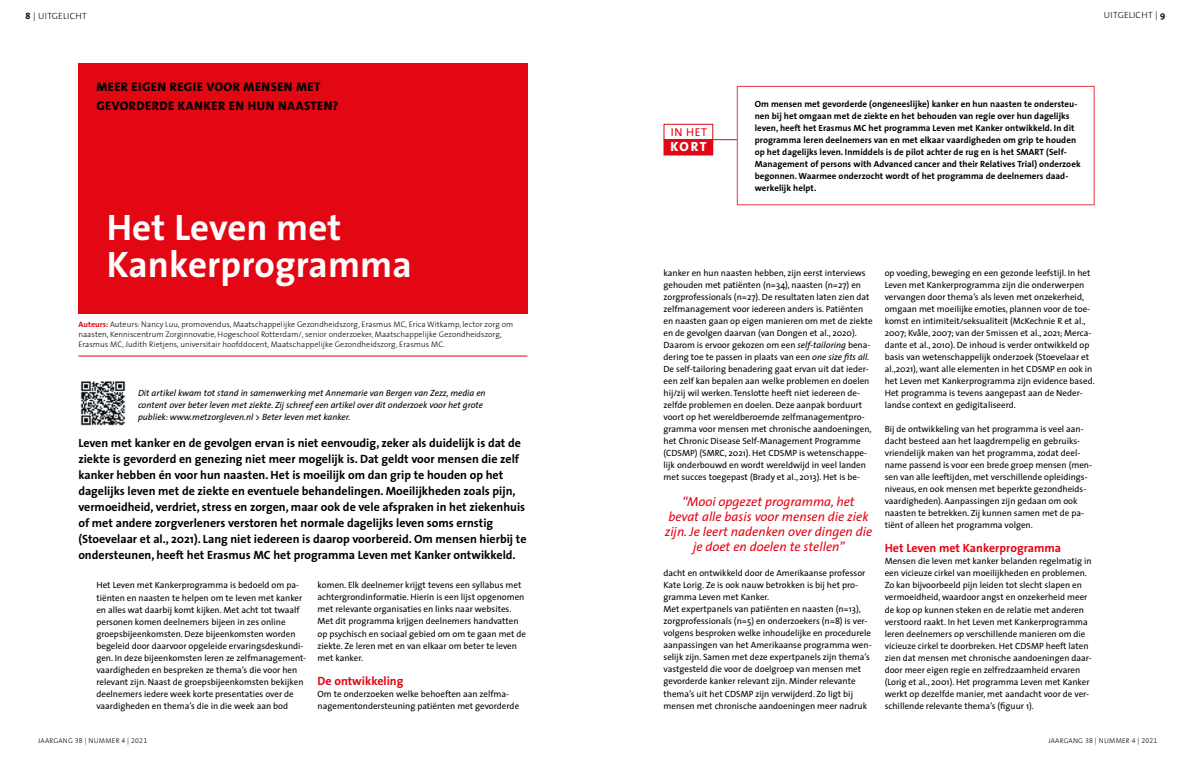
<style>
.page{position:relative;width:1191px;height:766px;background:#fff}
.page>*{position:absolute;margin:0;border:0;box-sizing:border-box;transform-origin:0 0}
.t1{font:700 37px/37px "The Sans";letter-spacing:.005em;color:#fff}
.t2{font:800 13.3px "The Sans";color:#fff}
.t3{font:italic 13px/15px "The Sans";color:#e30613;text-align:center}
.t4{font:800 12.5px/18.8px "The Sans";letter-spacing:.035em;color:#000}
.t5{font:700 12px/16px "The Sans";color:#000}
.t6{font:700 12px "The Sans";color:#e30613}
.t7{font:11.4px "The Sans";color:#e30613}
.t8{font:9px/12px "The Sans";color:#000}
.t9{font:700 9px/12px "The Sans";letter-spacing:.005em;color:#000}
.t10{font:italic 9px/12px "The Sans";color:#000}
.t11{font:300 9px "The Sans";letter-spacing:.03em;color:#000}
.t12{font:300 8px/10px "The Sans";letter-spacing:.01em;color:#000}
.t13{font:300 7px "The Sans";letter-spacing:.03em;color:#000}
.s1{font-weight:700}
.s2{font-weight:700;color:#e30613}
.s3{font-style:italic}
.s4{font-family:"The Sans Light Expert";font-weight:400}
</style>
<div class="page">
<div style="left:78px;top:64px;width:449px;height:250px;background:#e30613"></div>
<hr style="left:78px;top:355px;width:449px;height:1px;background:#e30613">
<div style="left:663px;top:124px;width:50px;height:31px;background:#fff;border:1px solid #e30613"></div>
<hr style="left:663px;top:139px;width:74px;height:1px;background:#e30613">
<div style="left:664px;top:139px;width:48px;height:16px;background:#e30613"></div>
<img style="left:80px;top:381px;width:46px;height:45px">
<p class="t11" style="left:26px;top:9px;width:63px"><span class="s1">8</span> | UITGELICHT</p>
<p class="t11" style="left:1103px;top:7px;width:63px">UITGELICHT | <span class="s1">9</span></p>
<h3 class="t4" style="left:96px;top:77px;width:243px">MEER EIGEN REGIE VOOR MENSEN MET<br>GEVORDERDE KANKER EN HUN NAASTEN?</h3>
<h1 class="t1" style="left:107px;top:208px;width:307px">Het Leven met<br>Kankerprogramma</h1>
<p class="t12" style="left:78px;top:319px;width:436px"><span class="s2">Auteurs:</span> Auteurs: Nancy Luu, promovendus, Maatschappelijke Gezondheidszorg, Erasmus MC, Erica Witkamp, lector zorg om naasten, Kenniscentrum Zorginnovatie, Hogeschool Rotterdam/, senior onderzoeker, Maatschappelijke Gezondheidszorg,<br>Erasmus MC, Judith Rietjens, universitair hoofddocent, Maatschappelijke Gezondheidszorg, Erasmus MC.</p>
<p class="t10" style="left:138px;top:387px;width:349px">Dit artikel kwam tot stand in samenwerking met Annemarie van Bergen van Zezz, media en content over beter leven met ziekte. Zij schreef een artikel over dit onderzoek voor het grote publiek: www.metzorgleven.nl &gt; Beter leven met kanker.</p>
<p class="t5" style="left:78px;top:434px;width:450px">Leven met kanker en de gevolgen ervan is niet eenvoudig, zeker als duidelijk is dat de ziekte is gevorderd en genezing niet meer mogelijk is. Dat geldt voor mensen die zelf kanker hebben én voor hun naasten. Het is moeilijk om dan grip te houden op het dagelijks leven met de ziekte en eventuele behandelingen. Moeilijkheden zoals pijn, vermoeidheid, verdriet, stress en zorgen, maar ook de vele afspraken in het ziekenhuis of met andere zorgverleners verstoren het normale dagelijks leven soms ernstig (Stoevelaar et al., 2021). Lang niet iedereen is daarop voorbereid. Om mensen hierbij te ondersteunen, heeft het Erasmus MC het programma Leven met Kanker ontwikkeld.</p>
<p class="t8" style="left:96px;top:579px;width:211px">Het Leven met Kankerprogramma is bedoeld om pa&shy;tiënten en naasten te helpen om te leven met kanker en alles wat daarbij komt kijken. Met acht tot twaalf personen komen deelnemers bijeen in zes online groepsbijeenkomsten. Deze bijeenkomsten worden begeleid door daarvoor opgeleide ervaringsdeskundi&shy;gen. In deze bijeenkomsten leren ze zelfmanagement&shy;vaardigheden en bespreken ze thema’s die voor hen relevant zijn. Naast de groepsbijeenkomsten bekijken deelnemers iedere week korte presentaties over de vaardigheden en thema’s die in die week aan bod</p>
<p class="t8" style="left:317px;top:579px;width:210px">komen. Elk deelnemer krijgt tevens een syllabus met achtergrondinformatie. Hierin is een lijst opgenomen met relevante organisaties en links naar websites.<br>Met dit programma krijgen deelnemers handvatten op psychisch en sociaal gebied om om te gaan met de ziekte. Ze leren met en van elkaar om beter te leven met kanker.</p>
<h3 class="t6" style="left:317px;top:670px;width:87px">De ontwikkeling</h3>
<p class="t8" style="left:317px;top:687px;width:203px">Om te onderzoeken welke behoeften aan zelfma&shy;nagementondersteuning patiënten met gevorderde</p>
<p class="t7" style="left:670px;top:122px;width:38px">IN HET</p>
<h2 class="t2" style="left:670px;top:136px;width:38px">KORT</h2>
<p class="t9" style="left:755px;top:98px;width:327px">Om mensen met gevorderde (ongeneeslijke) kanker en hun naasten te ondersteu&shy;nen bij het omgaan met de ziekte en het behouden van regie over hun dagelijks leven, heeft het Erasmus MC het programma Leven met Kanker ontwikkeld. In dit programma leren deelnemers van en met elkaar vaardigheden om grip te houden op het dagelijks leven. Inmiddels is de pilot achter de rug en is het SMART (Self-Management of persons with Advanced cancer and their Relatives Trial) onderzoek begonnen. Waarmee onderzocht wordt of het programma de deelnemers daad&shy;werkelijk helpt.</p>
<p class="t8" style="left:663px;top:267px;width:211px">kanker en hun naasten hebben, zijn eerst interviews gehouden met patiënten (n=34), naasten (n=27) en zorgprofessionals (n=27). De resultaten laten zien dat zelfmanagement voor iedereen anders is. Patiënten en naasten gaan op eigen manieren om met de ziekte en de gevolgen daarvan (van Dongen et al., 2020).<br>Daarom is ervoor gekozen om een <span class="s3">self-tailoring</span> bena&shy;dering toe te passen in plaats van een <span class="s3">one size fits all.<br></span>De self-tailoring benadering gaat ervan uit dat ieder&shy;een zelf kan bepalen aan welke problemen en doelen hij/zij wil werken. Tenslotte heeft niet iedereen de&shy;zelfde problemen en doelen. Deze aanpak borduurt voort op het wereldberoemde zelfmanagementpro&shy;gramma voor mensen met chronische aandoeningen, het Chronic Disease Self-Management Programme (CDSMP) (SMRC, 2021). Het CDSMP is wetenschappe&shy;lijk onderbouwd en wordt wereldwijd in veel landen met succes toegepast (Brady et al., 2013). Het is be-</p>
<h3 class="t3" style="left:665px;top:493px;width:209px">“Mooi opgezet programma, het<br>bevat alle basis voor mensen die ziek zijn. Je leert nadenken over dingen die je doet en doelen te stellen”</h3>
<p class="t8" style="left:663px;top:567px;width:210px">dacht en ontwikkeld door de Amerikaanse professor Kate Lorig. Ze is ook nauw betrokken is bij het pro&shy;gramma Leven met Kanker.<br>Met expertpanels van patiënten en naasten (n=13), zorgprofessionals (n=5) en onderzoekers (n=8) is ver&shy;volgens besproken welke inhoudelijke en procedurele aanpassingen van het Amerikaanse programma wen&shy;selijk zijn. Samen met deze expertpanels zijn thema’s vastgesteld die voor de doelgroep van mensen met gevorderde kanker relevant zijn. Minder relevante thema’s uit het CDSMP zijn verwijderd. Zo ligt bij mensen met chronische aandoeningen meer nadruk</p>
<p class="t8" style="left:884px;top:267px;width:211px">op voeding, beweging en een gezonde leefstijl. In het Leven met Kankerprogramma zijn die onderwerpen vervangen door thema’s als leven met onzekerheid, omgaan met moeilijke emoties, plannen voor de toe&shy;komst en intimiteit/seksualiteit (McKechnie R et al., 2007; Kvåle, 2007; van der Smissen et al., 2021; Merca&shy;dante et al., 2010). De inhoud is verder ontwikkeld op basis van wetenschappelijk onderzoek (Stoevelaar et al.,2021), want alle elementen in het CDSMP en ook in het Leven met Kankerprogramma zijn evidence based.<br>Het programma is tevens aangepast aan de Neder&shy;landse context en gedigitaliseerd.</p>
<p class="t8" style="left:884px;top:423px;width:209px">Bij de ontwikkeling van het programma is veel aan&shy;dacht besteed aan het laagdrempelig en gebruiks&shy;vriendelijk maken van het programma, zodat deel&shy;name passend is voor een brede groep mensen (men&shy;sen van alle leeftijden, met verschillende opleidings&shy;niveaus, en ook mensen met beperkte gezondheids&shy;vaardigheden). Aanpassingen zijn gedaan om ook naasten te betrekken. Zij kunnen samen met de pa&shy;tiënt of alleen het programma volgen.</p>
<h3 class="t6" style="left:884px;top:538px;width:178px">Het Leven met Kankerprogramma</h3>
<p class="t8" style="left:884px;top:555px;width:208px">Mensen die leven met kanker belanden regelmatig in een vicieuze cirkel van moeilijkheden en problemen.<br>Zo kan bijvoorbeeld pijn leiden tot slecht slapen en vermoeidheid, waardoor angst en onzekerheid meer de kop op kunnen steken en de relatie met anderen verstoord raakt. In het Leven met Kankerprogramma leren deelnemers op verschillende manieren om die vicieuze cirkel te doorbreken. Het CDSMP heeft laten zien dat mensen met chronische aandoeningen daar&shy;door meer eigen regie en zelfredzaamheid ervaren (Lorig et al., 2001). Het programma Leven met Kanker werkt op dezelfde manier, met aandacht voor de ver&shy;schillende relevante thema’s (figuur 1).</p>
<p class="t13" style="left:38px;top:734px;width:110px">JAARGANG <span class="s4">38</span> | NUMMER <span class="s4">4</span> | <span class="s4">2021</span></p>
<p class="t13" style="left:1048px;top:734px;width:110px">JAARGANG <span class="s4">38</span> | NUMMER <span class="s4">4</span> | <span class="s4">2021</span></p>
</div>
